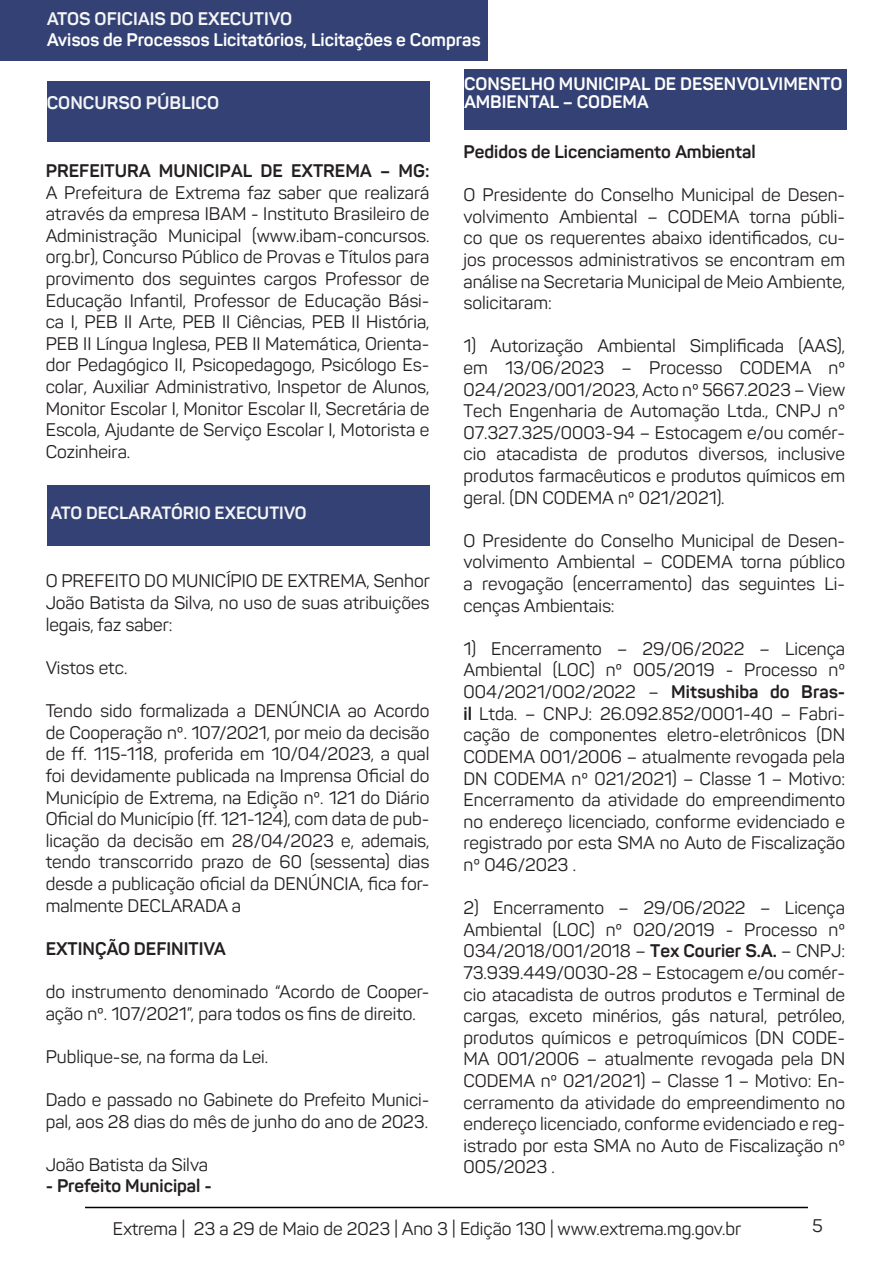
<style>
.page{position:relative;width:893px;height:1263px;background:#fff}
.page>*{position:absolute;margin:0;border:0;box-sizing:border-box;transform-origin:0 0}
.t1{font:18px/21.6px "Panton";color:#231f20;text-align:justify}
.t2{font:700 18px "Panton";color:#231f20}
.t3{font:700 18px "Panton";color:#fff}
.t4{font:700 18px "Panton";color:#f4f5f6}
.t5{font:700 17.85px/18px "Panton";color:#fff}
.t6{font:700 17.55px "Panton";color:#f4f5f6}
.s1{font-weight:700}
</style>
<div class="page">
<hr style="left:85px;top:1207px;width:723px;height:1px;background:#000">
<div style="left:0;top:0;width:488px;height:61px;background:#344174"></div>
<div style="left:47px;top:81px;width:382px;height:60px;background:#344174"></div>
<div style="left:47px;top:485px;width:382px;height:60px;background:#344174"></div>
<div style="left:464px;top:69px;width:383px;height:60px;background:#344174"></div>
<p class="t4" style="left:47px;top:8px;width:247px">ATOS OFICIAIS DO EXECUTIVO</p>
<p class="t3" style="left:47px;top:28px;width:435px">Avisos de Processos Licitatórios, Licitações e Compras</p>
<p class="t4" style="left:47px;top:92px;width:174px">CONCURSO PÚBLICO</p>
<p class="t1" style="left:46px;top:160px;width:385px"><span class="s1">PREFEITURA MUNICIPAL DE EXTREMA – MG:<br></span>A Prefeitura de Extrema faz saber que realizará através da empresa IBAM - Instituto Brasileiro de Administração Municipal (www.ibam-concursos. org.br), Concurso Público de Provas e Títulos para provimento dos seguintes cargos Professor de Educação Infantil, Professor de Educação Bási&shy;ca I, PEB II Arte, PEB II Ciências, PEB II História, PEB II Língua Inglesa, PEB II Matemática, Orienta&shy;dor Pedagógico II, Psicopedagogo, Psicólogo Es&shy;colar, Auxiliar Administrativo, Inspetor de Alunos, Monitor Escolar I, Monitor Escolar II, Secretária de Escola, Ajudante de Serviço Escolar I, Motorista e Cozinheira.</p>
<p class="t6" style="left:50px;top:502px;width:258px">ATO DECLARATÓRIO EXECUTIVO</p>
<p class="t1" style="left:46px;top:570px;width:386px">O PREFEITO DO MUNICÍPIO DE EXTREMA, Senhor João Batista da Silva, no uso de suas atribuições legais, faz saber:</p>
<p class="t1" style="left:46px;top:657px;width:83px">Vistos etc.</p>
<p class="t1" style="left:46px;top:700px;width:385px">Tendo sido formalizada a DENÚNCIA ao Acordo de Cooperação nº. 107/2021, por meio da decisão de ff. 115-118, proferida em 10/04/2023, a qual foi devidamente publicada na Imprensa Oficial do Município de Extrema, na Edição nº. 121 do Diário Oficial do Município (ff. 121-124), com data de pub&shy;licação da decisão em 28/04/2023 e, ademais, tendo transcorrido prazo de 60 (sessenta) dias desde a publicação oficial da DENÚNCIA, fica for&shy;malmente DECLARADA a</p>
<p class="t2" style="left:46px;top:937px;width:182px">EXTINÇÃO DEFINITIVA</p>
<p class="t1" style="left:46px;top:981px;width:385px">do instrumento denominado “Acordo de Cooper&shy;ação nº. 107/2021”, para todos os fins de direito.</p>
<p class="t1" style="left:46px;top:1045px;width:224px">Publique-se, na forma da Lei.</p>
<p class="t1" style="left:46px;top:1089px;width:385px">Dado e passado no Gabinete do Prefeito Munici&shy;pal, aos 28 dias do mês de junho do ano de 2023.</p>
<p class="t1" style="left:46px;top:1153px;width:164px">João Batista da Silva</p>
<p class="t2" style="left:46px;top:1175px;width:168px">- Prefeito Municipal -</p>
<p class="t5" style="left:464px;top:74px;width:380px">CONSELHO MUNICIPAL DE DESENVOLVIMENTO<br>AMBIENTAL – CODEMA</p>
<p class="t2" style="left:463px;top:141px;width:294px">Pedidos de Licenciamento Ambiental</p>
<p class="t1" style="left:463px;top:184px;width:383px">O Presidente do Conselho Municipal de Desen&shy;volvimento Ambiental – CODEMA torna públi&shy;co que os requerentes abaixo identificados, cu&shy;jos processos administrativos se encontram em análise na Secretaria Municipal de Meio Ambiente, solicitaram:</p>
<p class="t1" style="left:463px;top:335px;width:383px">1) Autorização Ambiental Simplificada (AAS), em 13/06/2023 – Processo CODEMA nº 024/2023/001/2023, Acto nº 5667.2023 – View Tech Engenharia de Automação Ltda., CNPJ n° 07.327.325/0003-94 – Estocagem e/ou comér&shy;cio atacadista de produtos diversos, inclusive produtos farmacêuticos e produtos químicos em geral. (DN CODEMA nº 021/2021).</p>
<p class="t1" style="left:463px;top:530px;width:383px">O Presidente do Conselho Municipal de Desen&shy;volvimento Ambiental – CODEMA torna público a revogação (encerramento) das seguintes Li&shy;cenças Ambientais:</p>
<p class="t1" style="left:463px;top:638px;width:383px">1) Encerramento – 29/06/2022 – Licença Ambiental (LOC) nº 005/2019 - Processo nº 004/2021/002/2022 – <span class="s1">Mitsushiba do Bras&shy;il</span> Ltda. – CNPJ: 26.092.852/0001-40 – Fabri&shy;cação de componentes eletro-eletrônicos (DN CODEMA 001/2006 – atualmente revogada pela DN CODEMA nº 021/2021) – Classe 1 – Motivo:<br>Encerramento da atividade do empreendimento no endereço licenciado, conforme evidenciado e registrado por esta SMA no Auto de Fiscalização nº 046/2023 .</p>
<p class="t1" style="left:463px;top:897px;width:383px">2) Encerramento – 29/06/2022 – Licença Ambiental (LOC) nº 020/2019 - Processo nº 034/2018/001/2018 – <span class="s1">Tex Courier S.A.</span> – CNPJ:<br>73.939.449/0030-28 – Estocagem e/ou comér&shy;cio atacadista de outros produtos e Terminal de cargas, exceto minérios, gás natural, petróleo, produtos químicos e petroquímicos (DN CODE-MA 001/2006 – atualmente revogada pela DN CODEMA nº 021/2021) – Classe 1 – Motivo: En&shy;cerramento da atividade do empreendimento no endereço licenciado, conforme evidenciado e reg&shy;istrado por esta SMA no Auto de Fiscalização nº 005/2023 .</p>
<p class="t1" style="left:113px;top:1218px;width:630px">Extrema | 23 a 29 de Maio de 2023 | Ano 3 | Edição 130 | www.extrema.mg.gov.br</p>
<p class="t1" style="left:812px;top:1215px;width:12px">5</p>
</div>
